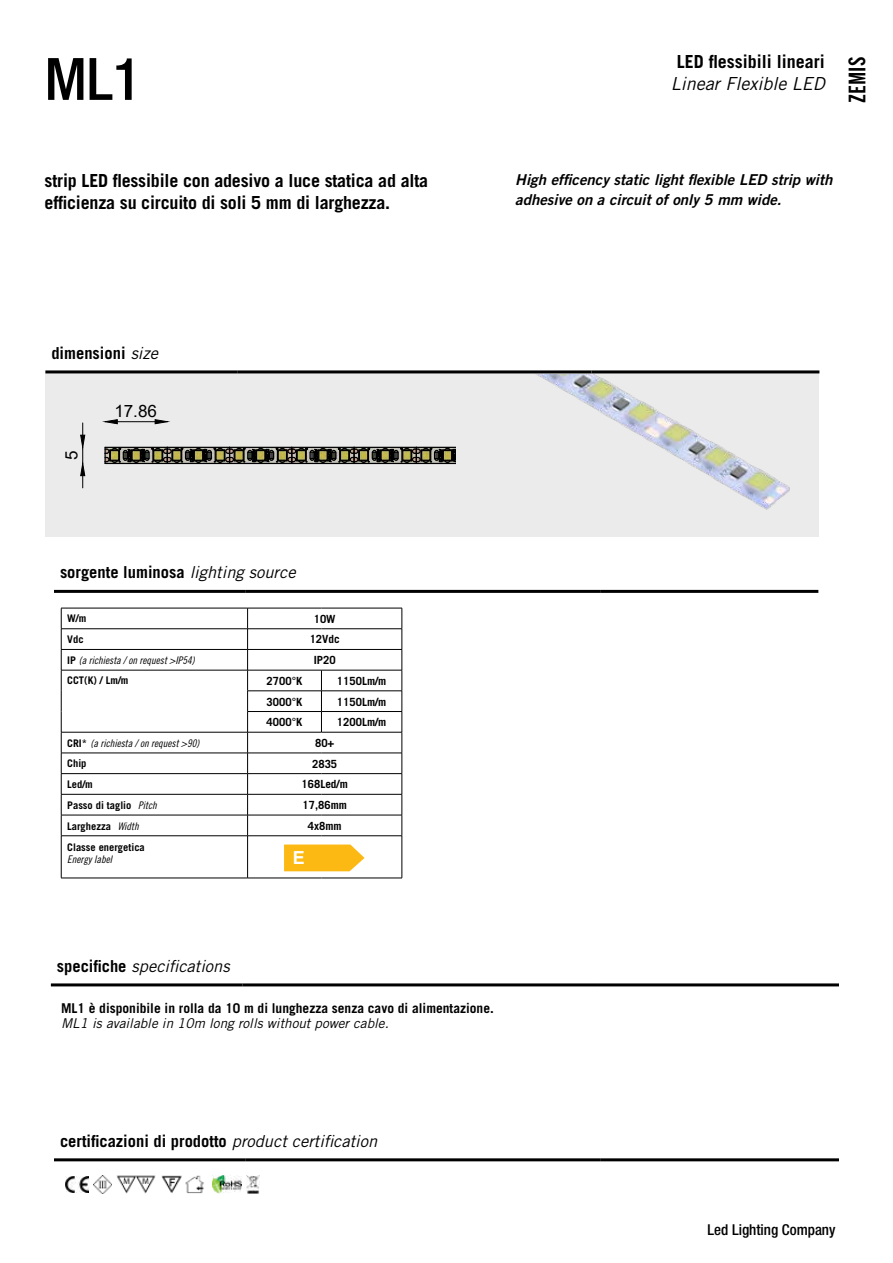
<style>
.page{position:relative;width:893px;height:1263px;background:#fff}
.page>*{position:absolute;margin:0;border:0;box-sizing:border-box;transform-origin:0 0}
.t1{font:500 condensed 58.5px "Helvetica Neue";color:#000}
.t2{font:23.7px "Alternate Gothic No 2 BT";color:#000}
.t3{font:700 18px/21.6px "Trade Gothic";letter-spacing:-.01em;color:#000}
.t4{font:italic 18px "Trade Gothic";color:#000}
.t5{font:700 18px "Arial";color:#fff}
.t6{font:17.1px "Arial";color:#000}
.t7{font:700 16.5px "Trade Gothic";color:#000}
.t8{font:italic 16.5px "Trade Gothic";color:#000}
.t9{font:italic 15px/19.5px "Trade Gothic Bold Two";color:#000}
.t10{font:500 condensed 15px "Helvetica Neue";color:#000}
.t11{font:700 13.5px "Trade Gothic";color:#000}
.t12{font:italic 13.5px "Trade Gothic";color:#000}
.t13{font:700 11.25px "Trade Gothic";color:#000}
.t14{font:700 10.5px "Trade Gothic";color:#000}
.t15{font:10.5px "Trade Gothic Cond Eighteen Obl";color:#000}
.t16{font:8.7px "Arial";color:#000}
.s1{font-weight:400;font-style:italic}
.s2{font-family:"Trade Gothic";font-weight:700}
.s3{font-family:"Trade Gothic Cond Eighteen Obl";font-weight:400}
.s4{font-weight:700;font-style:normal}
</style>
<div class="page">
<hr style="left:51px;top:983px;width:192px;height:3px;background:#000">
<hr style="left:243px;top:983px;width:354px;height:3px;background:#000">
<hr style="left:597px;top:983px;width:242px;height:3px;background:#000">
<hr style="left:54px;top:590px;width:192px;height:3px;background:#000">
<hr style="left:246px;top:590px;width:354px;height:3px;background:#000">
<hr style="left:600px;top:590px;width:218px;height:3px;background:#000">
<hr style="left:54px;top:1158px;width:192px;height:3px;background:#000">
<hr style="left:246px;top:1158px;width:354px;height:3px;background:#000">
<hr style="left:600px;top:1158px;width:239px;height:3px;background:#000">
<div style="left:45px;top:373px;width:773px;height:164px;background:#ecebeb"></div>
<hr style="left:45px;top:370px;width:192px;height:3px;background:#000">
<hr style="left:237px;top:370px;width:354px;height:3px;background:#000">
<hr style="left:591px;top:370px;width:228px;height:3px;background:#000">
<svg style="left:82px;top:421px;width:374px;height:68px"></svg>
<hr style="left:117px;top:421px;width:38px;height:1px;background:#000">
<svg style="left:104px;top:419px;width:14px;height:5px"></svg>
<svg style="left:154px;top:419px;width:14px;height:5px"></svg>
<svg style="left:80px;top:423px;width:6px;height:65px"></svg>
<img style="left:116px;top:1175px;width:39px;height:18px">
<img style="left:66px;top:1176px;width:23px;height:17px">
<img style="left:161px;top:1176px;width:21px;height:17px">
<img style="left:186px;top:1175px;width:18px;height:19px">
<img style="left:213px;top:1176px;width:28px;height:18px">
<img style="left:247px;top:1176px;width:13px;height:17px">
<img style="left:94px;top:1176px;width:17px;height:18px">
<img style="left:536px;top:374px;width:283px;height:163px">
<svg style="left:247px;top:609px;width:1px;height:226px"></svg>
<hr style="left:247px;top:836px;width:1px;height:42px;background:#000">
<svg style="left:321px;top:671px;width:1px;height:61px"></svg>
<svg style="left:402px;top:608px;width:1px;height:227px"></svg>
<hr style="left:402px;top:836px;width:1px;height:42px;background:#000">
<hr style="left:61px;top:608px;width:187px;height:1px;background:#000">
<hr style="left:248px;top:608px;width:73px;height:1px;background:#000">
<hr style="left:321px;top:608px;width:81px;height:1px;background:#000">
<hr style="left:61px;top:649px;width:187px;height:1px;background:#000">
<hr style="left:248px;top:649px;width:73px;height:1px;background:#000">
<hr style="left:321px;top:649px;width:81px;height:1px;background:#000">
<hr style="left:61px;top:670px;width:187px;height:1px;background:#000">
<hr style="left:248px;top:670px;width:73px;height:1px;background:#000">
<hr style="left:321px;top:670px;width:81px;height:1px;background:#000">
<hr style="left:247px;top:690px;width:74px;height:1px;background:#000">
<hr style="left:321px;top:690px;width:81px;height:1px;background:#000">
<hr style="left:247px;top:711px;width:74px;height:1px;background:#000">
<hr style="left:321px;top:711px;width:81px;height:1px;background:#000">
<hr style="left:61px;top:732px;width:187px;height:1px;background:#000">
<hr style="left:248px;top:732px;width:73px;height:1px;background:#000">
<hr style="left:321px;top:732px;width:81px;height:1px;background:#000">
<hr style="left:61px;top:753px;width:187px;height:1px;background:#000">
<hr style="left:248px;top:753px;width:73px;height:1px;background:#000">
<hr style="left:321px;top:753px;width:81px;height:1px;background:#000">
<hr style="left:61px;top:773px;width:187px;height:1px;background:#000">
<hr style="left:248px;top:773px;width:73px;height:1px;background:#000">
<hr style="left:321px;top:773px;width:81px;height:1px;background:#000">
<hr style="left:61px;top:794px;width:187px;height:1px;background:#000">
<hr style="left:248px;top:794px;width:73px;height:1px;background:#000">
<hr style="left:321px;top:794px;width:81px;height:1px;background:#000">
<hr style="left:61px;top:815px;width:187px;height:1px;background:#000">
<hr style="left:248px;top:815px;width:73px;height:1px;background:#000">
<hr style="left:321px;top:815px;width:81px;height:1px;background:#000">
<hr style="left:61px;top:835px;width:187px;height:1px;background:#000">
<hr style="left:248px;top:835px;width:73px;height:1px;background:#000">
<hr style="left:321px;top:835px;width:81px;height:1px;background:#000">
<hr style="left:61px;top:878px;width:187px;height:1px;background:#000">
<hr style="left:248px;top:878px;width:73px;height:1px;background:#000">
<hr style="left:321px;top:878px;width:81px;height:1px;background:#000">
<hr style="left:61px;top:628px;width:187px;height:1px;background:#000">
<hr style="left:248px;top:628px;width:73px;height:1px;background:#000">
<hr style="left:321px;top:628px;width:81px;height:1px;background:#000">
<svg style="left:61px;top:608px;width:1px;height:227px"></svg>
<hr style="left:61px;top:836px;width:1px;height:42px;background:#000">
<svg style="left:284px;top:844px;width:81px;height:27px;background:#fcc02d"></svg>
<p class="t3" style="left:677px;top:50px;width:150px">LED flessibili lineari</p>
<p class="t4" style="left:671px;top:72px;width:156px">Linear Flexible LED</p>
<h1 class="t1" style="left:45px;top:44px;width:98px">ML1</h1>
<h2 class="t2" style="left:844px;top:103px;width:47px;rotate:-90deg">ZEMIS</h2>
<p class="t3" style="left:45px;top:170px;width:385px">strip LED flessibile con adesivo a luce statica ad alta efficienza su circuito di soli 5 mm di larghezza.</p>
<p class="t9" style="left:515px;top:170px;width:319px">High efficency static light flexible LED strip with adhesive on a circuit of only 5 mm wide.</p>
<p class="t7" style="left:51px;top:343px;width:108px">dimensioni <span class="s1">size</span></p>
<p class="t6" style="left:60px;top:460px;width:11px;rotate:-90deg">5</p>
<p class="t6" style="left:114px;top:399px;width:44px">17.86</p>
<p class="t7" style="left:60px;top:562px;width:237px">sorgente luminosa <span class="s1">lighting source</span></p>
<p class="t14" style="left:67px;top:612px;width:21px">W/m</p>
<p class="t13" style="left:314px;top:612px;width:23px">10W</p>
<p class="t14" style="left:67px;top:633px;width:18px">Vdc</p>
<p class="t13" style="left:310px;top:632px;width:32px">12Vdc</p>
<p class="t15" style="left:67px;top:654px;width:129px"><span class="s2">IP</span> (a richiesta / on request &gt;IP54)</p>
<p class="t13" style="left:314px;top:653px;width:23px">IP20</p>
<p class="t14" style="left:67px;top:674px;width:63px">CCT(K) / Lm/m</p>
<p class="t13" style="left:267px;top:674px;width:37px">2700°K</p>
<p class="t13" style="left:337px;top:674px;width:51px">1150Lm/m</p>
<p class="t13" style="left:267px;top:695px;width:37px">3000°K</p>
<p class="t13" style="left:337px;top:695px;width:51px">1150Lm/m</p>
<p class="t13" style="left:267px;top:715px;width:37px">4000°K</p>
<p class="t13" style="left:337px;top:715px;width:51px">1200Lm/m</p>
<p class="t15" style="left:67px;top:737px;width:134px"><span class="s2">CRI*</span> (a richiesta / on request &gt;90)</p>
<p class="t13" style="left:315px;top:736px;width:21px">80+</p>
<p class="t14" style="left:67px;top:757px;width:21px">Chip</p>
<p class="t13" style="left:312px;top:757px;width:27px">2835</p>
<p class="t14" style="left:67px;top:777px;width:27px">Led/m</p>
<p class="t13" style="left:302px;top:777px;width:48px">168Led/m</p>
<p class="t14" style="left:67px;top:799px;width:91px">Passo di taglio <span class="s3">Pitch</span></p>
<p class="t13" style="left:303px;top:798px;width:46px">17,86mm</p>
<p class="t14" style="left:67px;top:819px;width:73px">Larghezza <span class="s3">Width</span></p>
<p class="t13" style="left:308px;top:819px;width:35px">4x8mm</p>
<p class="t14" style="left:67px;top:840px;width:79px">Classe energetica</p>
<p class="t15" style="left:67px;top:853px;width:46px">Energy label</p>
<p class="t5" style="left:293px;top:846px;width:14px">E</p>
<p class="t16" style="left:305px;top:737px;width:22px">Dept.</p>
<p class="t8" style="left:57px;top:956px;width:174px"><span class="s4">specifiche</span> specifications</p>
<p class="t11" style="left:61px;top:1000px;width:434px">ML1 è disponibile in rolla da 10 m di lunghezza senza cavo di alimentazione.</p>
<p class="t12" style="left:61px;top:1015px;width:329px">ML1 is available in 10m long rolls without power cable.</p>
<p class="t7" style="left:60px;top:1130px;width:319px">certificazioni di prodotto <span class="s1">product certification</span></p>
<p class="t10" style="left:708px;top:1221px;width:129px">Led Lighting Company</p>
</div>
